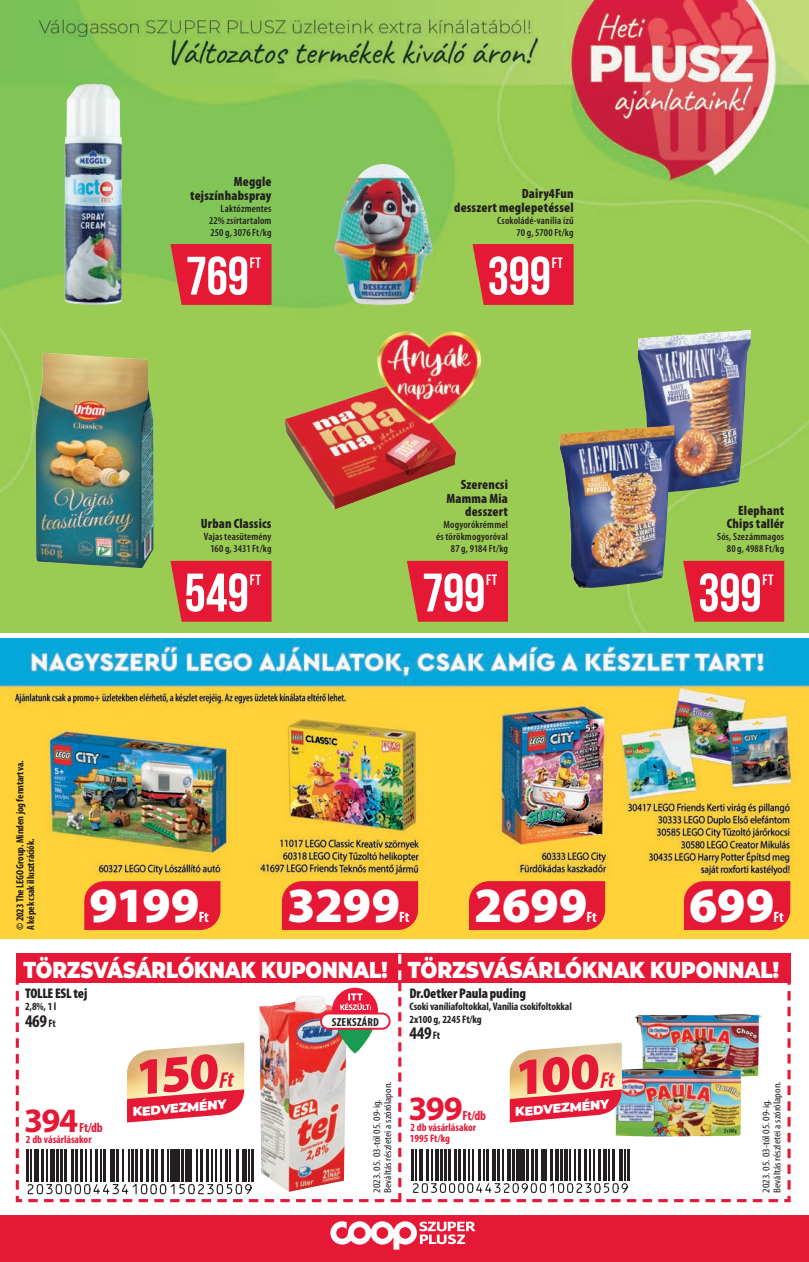
<style>
.page{position:relative;width:809px;height:1262px;background:#fff}
.page>*{position:absolute;margin:0;border:0;box-sizing:border-box;transform-origin:0 0}
.t1{font:700 54px "Bebas Neue";letter-spacing:-.005em;color:#fff}
.t2{font:900 49.5px "Myriad Pro";color:#fff}
.t3{font:700 34.35px "Myriad Pro";letter-spacing:-.04em;color:#e51836}
.t4{font:900 23.1px "Montserrat";color:#fff;scale:.85 1}
.t5{font:700 condensed 17.85px "Myriad Pro";letter-spacing:-.02em;color:#231f20}
.t6{font:15px "Bebas Neue";letter-spacing:.03em;color:#fff}
.t7{font:700 condensed 15px "Myriad Pro";letter-spacing:-.015em;color:#fff}
.t8{font:900 condensed 14.1px "Myriad Pro";letter-spacing:-.01em;color:#231f20}
.t9{font:900 condensed 13.5px/13.5px "Myriad Pro";letter-spacing:.015em;color:#231f20;text-align:right}
.t10{font:700 condensed 13.2px "Myriad Pro";letter-spacing:-.02em;color:#e51836}
.t11{font:900 12.75px "Montserrat";color:#fff}
.t12{font:700 condensed 11.7px "Myriad Pro";letter-spacing:.02em;color:#231f20}
.t13{font:700 condensed 10.95px/12.5px "Myriad Pro";letter-spacing:-.01em;color:#231f20}
.t14{font:700 condensed 10.95px/10.9px "Myriad Pro";color:#e51836}
.t15{font:600 condensed 10.5px/12px "Myriad Pro";letter-spacing:.015em;color:#231f20;text-align:right}
.t16{font:700 condensed 10.5px/10.5px "Myriad Pro";letter-spacing:-.01em;color:#231f20}
.t17{font:condensed 10.2px/10.9px "Myriad Pro";color:#231f20;scale:1.16 1}
.s1{font-size:10.95px}
</style>
<div class="page">
<img style="left:0;top:0;width:808px;height:632px">
<div style="left:0;top:1215px;width:808px;height:47px;background:#e51836"></div>
<svg style="left:330px;top:1221px;width:145px;height:28px"></svg>
<img style="left:334px;top:164px;width:98px;height:141px">
<img style="left:690px;top:330px;width:60px;height:5px">
<img style="left:613px;top:425px;width:61px;height:5px">
<img style="left:65px;top:83px;width:57px;height:222px">
<img style="left:35px;top:353px;width:118px;height:215px">
<img style="left:285px;top:382px;width:171px;height:127px">
<img style="left:0;top:639px;width:808px;height:299px">
<svg style="left:683px;top:561px;width:101px;height:61px"></svg>
<svg style="left:170px;top:244px;width:101px;height:61px"></svg>
<svg style="left:170px;top:561px;width:101px;height:61px"></svg>
<svg style="left:407px;top:561px;width:100px;height:61px"></svg>
<svg style="left:472px;top:244px;width:101px;height:61px"></svg>
<svg style="left:15px;top:977px;width:776px;height:226px"></svg>
<div style="left:16px;top:953px;width:774px;height:30px;background:#e51836"></div>
<div style="left:683px;top:881px;width:107px;height:49px;background:#e51836"></div>
<div style="left:84px;top:881px;width:136px;height:49px;background:#e51836"></div>
<div style="left:282px;top:881px;width:136px;height:49px;background:#e51836"></div>
<div style="left:469px;top:881px;width:136px;height:49px;background:#e51836"></div>
<img style="left:375px;top:330px;width:107px;height:95px">
<img style="left:25px;top:954px;width:755px;height:248px">
<p class="t9" style="left:190px;top:174px;width:83px">Meggle tejszínhabspray</p>
<p class="t15" style="left:209px;top:202px;width:64px;text-align:justify;text-indent:11px">Laktózmentes 22% zsírtartalom 250 g, 3076 Ft/kg</p>
<h1 class="t1" style="left:186px;top:246px;width:65px">769</h1>
<h3 class="t6" style="left:250px;top:254px;width:13px">Ft</h3>
<p class="t9" style="left:454px;top:186px;width:121px">Dairy4Fun<br>desszert meglepetéssel</p>
<p class="t15" style="left:497px;top:214px;width:78px">Csokoládé-vanília ízű<br>70 g, 5700 Ft/kg</p>
<h1 class="t1" style="left:487px;top:246px;width:65px">399</h1>
<h3 class="t6" style="left:551px;top:254px;width:13px">Ft</h3>
<p class="t9" style="left:201px;top:517px;width:72px">Urban Classics</p>
<p class="t15" style="left:204px;top:531px;width:69px">Vajas teasütemény<br>160 g, 3431 Ft/kg</p>
<h1 class="t1" style="left:184px;top:563px;width:66px">549</h1>
<h3 class="t6" style="left:250px;top:571px;width:13px">Ft</h3>
<p class="t9" style="left:446px;top:478px;width:63px">Szerencsi<br>Mamma Mia desszert</p>
<p class="t15" style="left:436px;top:519px;width:73px">Mogyorókrémmel és törökmogyoróval<br>87 g, 9184 Ft/kg</p>
<h1 class="t1" style="left:422px;top:563px;width:65px">799</h1>
<h3 class="t6" style="left:486px;top:571px;width:13px">Ft</h3>
<p class="t16" style="left:15px;top:930px;width:171px;rotate:-90deg">© 2023 The LEGO Group. Minden jog fenntartva.<br>A képek csak illusztrációk.</p>
<h2 class="t2" style="left:89px;top:877px;width:112px">9199</h2>
<h3 class="t7" style="left:198px;top:907px;width:12px">Ft</h3>
<h2 class="t2" style="left:287px;top:877px;width:114px">3299</h2>
<h3 class="t7" style="left:399px;top:907px;width:12px">Ft</h3>
<h2 class="t2" style="left:474px;top:877px;width:115px">2699</h2>
<h3 class="t7" style="left:586px;top:907px;width:12px">Ft</h3>
<p class="t9" style="left:726px;top:503px;width:59px">Elephant<br>Chips tallér</p>
<p class="t15" style="left:717px;top:531px;width:68px">Sós, Szezámmagos<br>80 g, 4988 Ft/kg</p>
<h1 class="t1" style="left:698px;top:563px;width:65px">399</h1>
<h3 class="t6" style="left:762px;top:571px;width:13px">Ft</h3>
<h2 class="t2" style="left:688px;top:877px;width:87px">699</h2>
<h3 class="t7" style="left:773px;top:907px;width:12px">Ft</h3>
<h3 class="t4" style="left:23px;top:952px;width:890px">TÖRZSVÁSÁRLÓKNAK KUPONNAL! TÖRZSVÁSÁRLÓKNAK KUPONNAL!</h3>
<p class="t12" style="left:332px;top:1014px;width:49px">SZEKSZÁRD</p>
<h3 class="t8" style="left:25px;top:984px;width:64px">TOLLE ESL tej</h3>
<p class="t13" style="left:25px;top:1000px;width:33px">2,8%, 1 l</p>
<h3 class="t5" style="left:25px;top:1009px;width:32px">469 <span class="s1">Ft</span></h3>
<h3 class="t8" style="left:409px;top:984px;width:118px">Dr.Oetker Paula puding</h3>
<p class="t13" style="left:409px;top:1000px;width:164px">Csoki vaníliafoltokkal, Vanília csokifoltokkal<br>2x100 g, 2245 Ft/kg</p>
<h3 class="t5" style="left:409px;top:1022px;width:32px">449 <span class="s1">Ft</span></h3>
<h3 class="t3" style="left:24px;top:1098px;width:56px">394</h3>
<p class="t10" style="left:79px;top:1119px;width:25px">Ft/db</p>
<p class="t14" style="left:26px;top:1134px;width:67px">2 db vásárlásakor</p>
<p class="t11" style="left:131px;top:1102px;width:96px;rotate:-5deg">KEDVEZMÉNY</p>
<p class="t17" style="left:371px;top:1193px;width:98px;rotate:-90deg">2023. 05. 03-tól 05. 09-ig.<br>Beváltás részletei a szórólapon.</p>
<h3 class="t3" style="left:408px;top:1086px;width:56px">399</h3>
<p class="t10" style="left:462px;top:1107px;width:25px">Ft/db</p>
<p class="t14" style="left:409px;top:1121px;width:68px">2 db vásárlásakor<br>1995 Ft/kg</p>
<p class="t11" style="left:514px;top:1102px;width:96px;rotate:-5deg">KEDVEZMÉNY</p>
<p class="t17" style="left:760px;top:1193px;width:97px;rotate:-90deg">2023. 05. 03-tól 05. 09-ig.<br>Beváltás részletei a szórólapon.</p>
</div>
